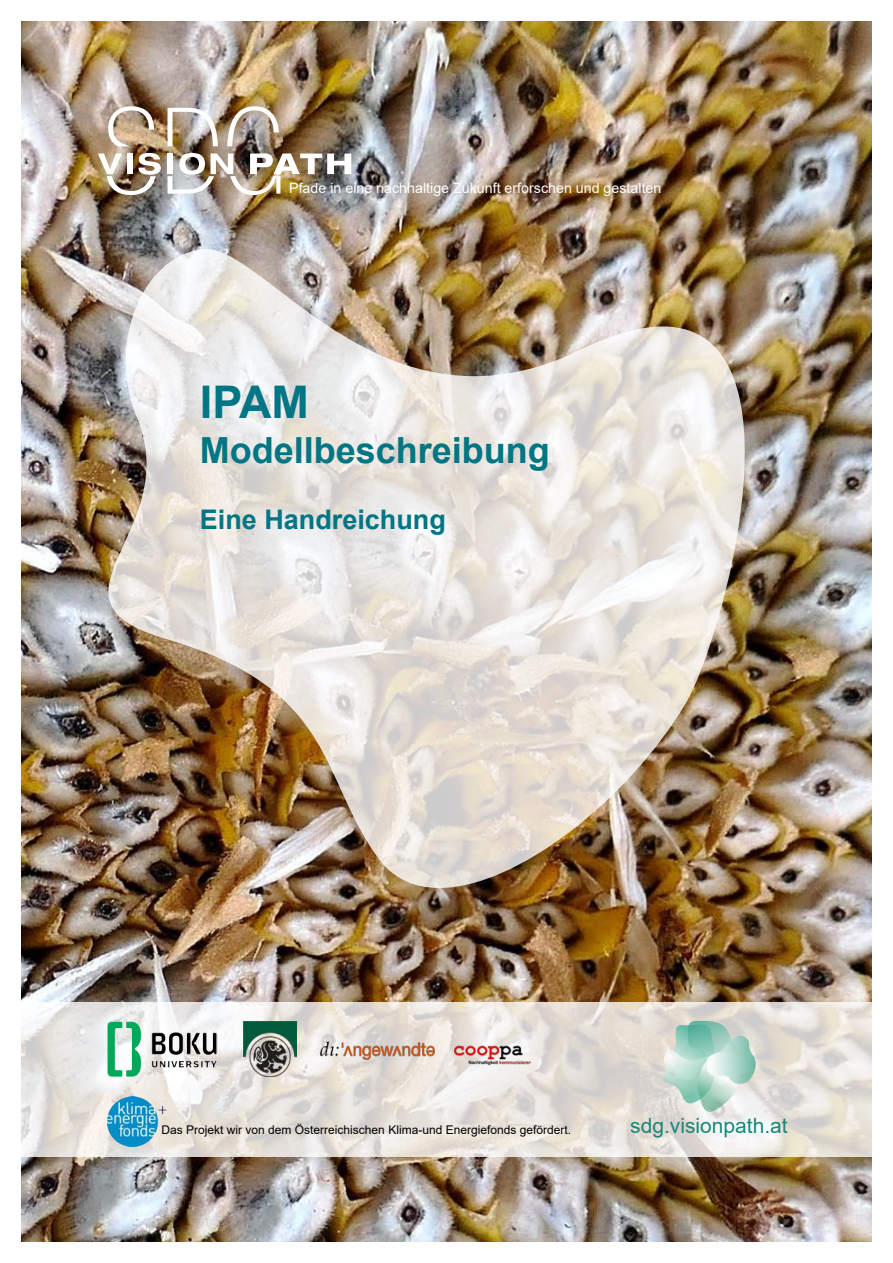
<style>
.page{position:relative;width:893px;height:1263px;background:#fff}
.page>*{position:absolute;margin:0;border:0;box-sizing:border-box;transform-origin:0 0}
.t1{font:700 45px "Arial";color:#007584}
.t2{font:700 36px "Arial";color:#007584}
.t3{font:700 27px "Arial";color:#007584}
.t4{font:21px "Arial";color:#168977}
.t5{font:14.25px "Arial";color:#fff}
.t6{font:12px "Arial";color:#000}
</style>
<div class="page">
<img style="left:21px;top:21px;width:851px;height:1221px">
<svg style="left:21px;top:1002px;width:851px;height:155px;background:#e6e1dc"></svg>
<img style="left:92px;top:1096px;width:76px;height:51px">
<svg style="left:108px;top:106px;width:46px;height:40px"></svg>
<svg style="left:168px;top:108px;width:50px;height:38px"></svg>
<svg style="left:227px;top:106px;width:52px;height:40px"></svg>
<img style="left:98px;top:153px;width:63px;height:42px">
<img style="left:168px;top:153px;width:183px;height:42px">
<img style="left:320px;top:1041px;width:115px;height:18px">
<img style="left:106px;top:1021px;width:111px;height:56px">
<img style="left:244px;top:1021px;width:52px;height:55px">
<img style="left:455px;top:1041px;width:76px;height:27px">
<svg style="left:662px;top:1021px;width:94px;height:91px;background:#bad7cd"></svg>
<img style="left:107px;top:249px;width:639px;height:639px">
<p class="t5" style="left:289px;top:178px;width:374px">Pfade in eine nachhaltige Zukunft erforschen und gestalten</p>
<h1 class="t1" style="left:200px;top:371px;width:111px">IPAM</h1>
<h2 class="t2" style="left:200px;top:425px;width:352px">Modellbeschreibung</h2>
<h3 class="t3" style="left:200px;top:501px;width:248px">Eine Handreichung</h3>
<p class="t6" style="left:162px;top:1121px;width:411px">Das Projekt wir von dem Österreichischen Klima-und Energiefonds gefördert.</p>
<h3 class="t4" style="left:630px;top:1111px;width:159px">sdg.visionpath.at</h3>
</div>
